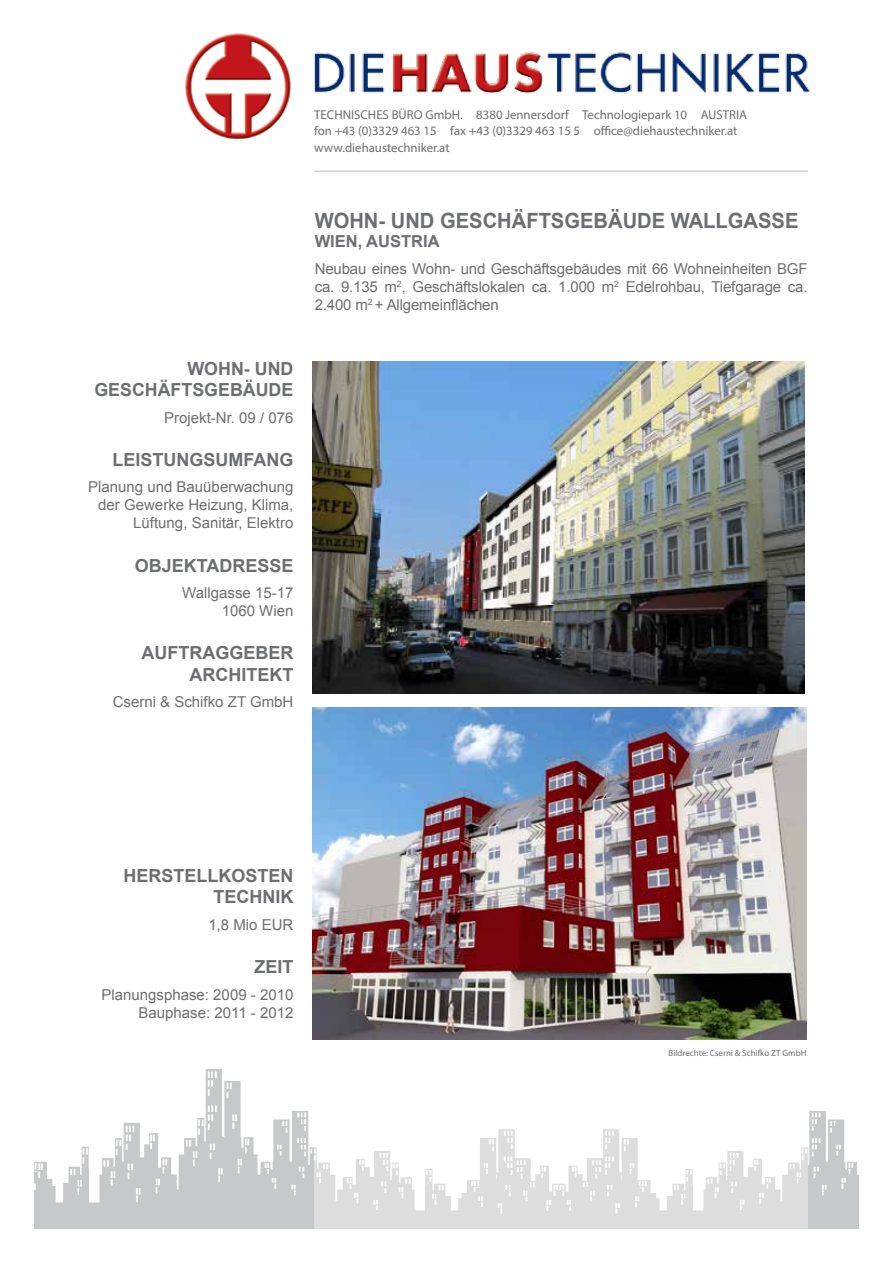
<style>
.page{position:relative;width:893px;height:1263px;background:#fff}
.page>*{position:absolute;margin:0;border:0;box-sizing:border-box;transform-origin:0 0}
.t1{font:700 21px "Arial";color:#6d6e71;scale:.96 1}
.t2{font:700 18px/21.6px "Arial";color:#6d6e71;text-align:right}
.t3{font:700 16.5px "Arial";color:#6d6e71}
.t4{font:15px/18px "Arial";color:#6d6e71;text-align:right}
.t5{font:12.75px/16.6px "Myriad Pro";color:#6d6e71}
.t6{font:9px "Myriad Pro";color:#6d6e71}
</style>
<div class="page">
<img style="left:34px;top:1069px;width:825px;height:160px">
<svg style="left:315px;top:1069px;width:493px;height:160px"></svg>
<hr style="left:314px;top:170px;width:494px;height:2px;background:#d1d3d4">
<img style="left:314px;top:51px;width:496px;height:43px">
<img style="left:185px;top:33px;width:106px;height:106px">
<img style="left:313px;top:361px;width:492px;height:332px">
<img style="left:313px;top:707px;width:493px;height:332px">
<p class="t5" style="left:314px;top:106px;width:434px">TECHNISCHES BÜRO GmbH. 8380 Jennersdorf Technologiepark 10 AUSTRIA fon +43 (0)3329 463 15 fax +43 (0)3329 463 15 5 office@diehaustechniker.at www.diehaustechniker.at</p>
<p class="t2" style="left:94px;top:358px;width:200px">WOHN- UND<br>GESCHÄFTSGEBÄUDE</p>
<p class="t4" style="left:164px;top:409px;width:131px">Projekt-Nr. 09 / 076</p>
<p class="t2" style="left:112px;top:449px;width:181px">LEISTUNGSUMFANG</p>
<p class="t4" style="left:88px;top:478px;width:207px">Planung und Bauüberwachung der Gewerke Heizung, Klima,<br>Lüftung, Sanitär, Elektro</p>
<p class="t2" style="left:135px;top:555px;width:75px">OBJEKTADRESSE</p>
<p class="t4" style="left:182px;top:584px;width:113px">Wallgasse 15-17<br>1060 Wien</p>
<p class="t2" style="left:141px;top:643px;width:14px">AUFTRA</p>
<p class="t2" style="left:215px;top:643px;width:42px">GGEBER</p>
<p class="t2" style="left:189px;top:664px;width:13px">ARCHITE</p>
<p class="t2" style="left:269px;top:664px;width:25px">KT</p>
<p class="t4" style="left:113px;top:693px;width:182px">Cserni &amp; Schifko ZT GmbH</p>
<h1 class="t1" style="left:315px;top:206px;width:505px">WOHN- UND GESCHÄFTSGEBÄUDE WALLGASSE</h1>
<p class="t3" style="left:315px;top:231px;width:126px">WIEN, AUSTRIA</p>
<p class="t4" style="left:315px;top:260px;width:494px;text-align:justify">Neubau eines Wohn- und Geschäftsgebäudes mit 66 Wohneinheiten BGF ca. 9.135 m<sup>2</sup>, Geschäftslokalen ca. 1.000 m<sup>2</sup> Edelrohbau, Tiefgarage ca.<br>2.400 m<sup>2</sup> + Allgemeinflächen</p>
<p class="t2" style="left:123px;top:865px;width:172px">HERSTELLKOSTEN<br>TECHNIK</p>
<p class="t4" style="left:208px;top:916px;width:87px">1,8 Mio EUR</p>
<p class="t2" style="left:254px;top:956px;width:41px">ZEIT</p>
<p class="t4" style="left:102px;top:985px;width:193px">Planungsphase: 2009 - 2010<br>Bauphase: 2011 - 2012</p>
<p class="t6" style="left:669px;top:1047px;width:139px">Bildrechte: Cserni &amp; Schifko ZT GmbH</p>
</div>
